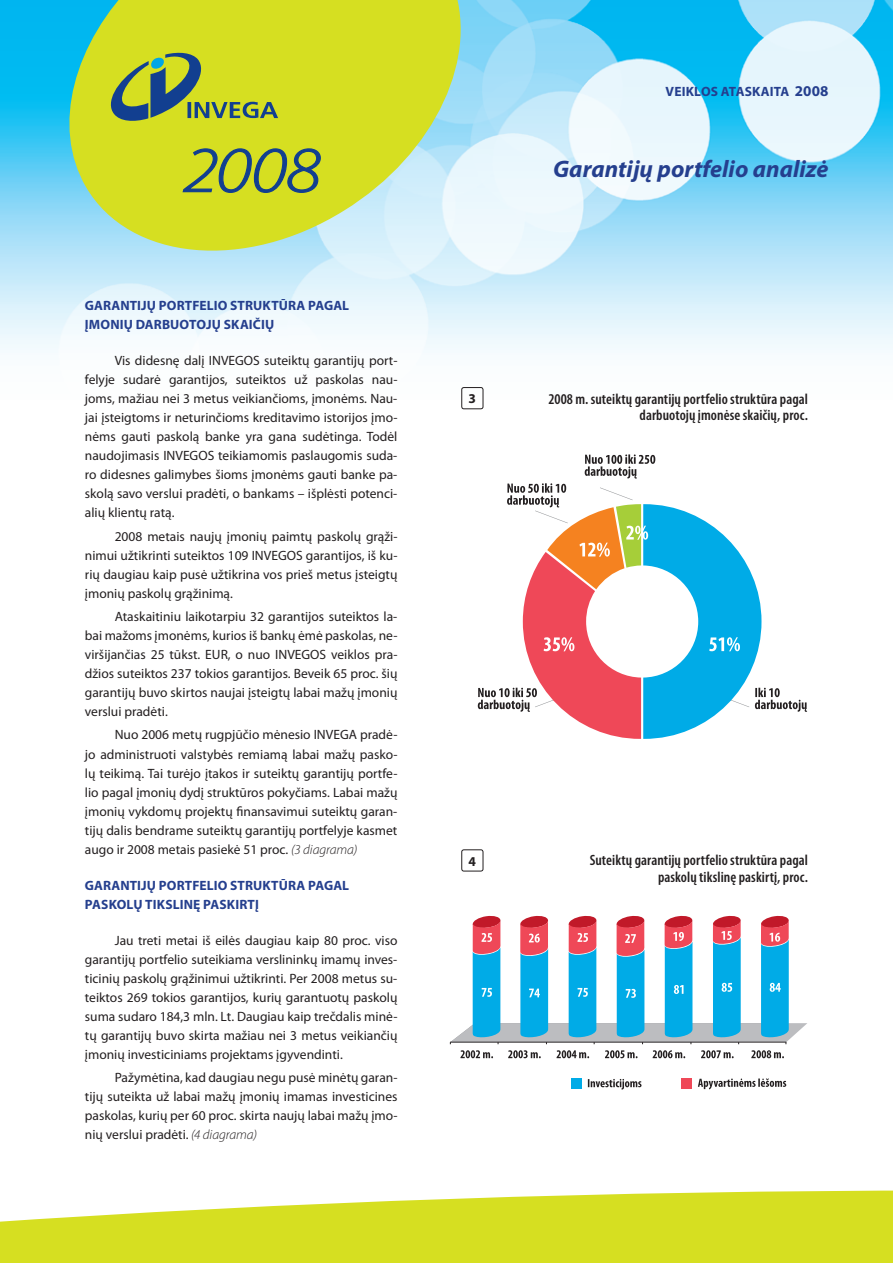
<style>
.page{position:relative;width:893px;height:1263px;background:#fff}
.page>*{position:absolute;margin:0;border:0;box-sizing:border-box;transform-origin:0 0}
.t1{font:italic 300 64.65px "Myriad Pro";color:#123f90;scale:1.19 1}
.t2{font:italic 700 24px "Myriad Pro";color:#253f8e}
.t3{font:600 condensed 15px/16.5px "Myriad Pro";letter-spacing:.005em;color:#231f20;text-align:right}
.t4{font:13.5px/19px "Myriad Pro";color:#231f20;text-align:justify}
.t5{font:700 13.5px "Myriad Pro";letter-spacing:.01em;color:#253f8e}
.t6{font:700 13.5px "Myriad Pro";color:#231f20}
.s1{font-size:15px}
.s2{font-weight:300;font-style:italic}
</style>
<div class="page">
<img style="left:0;top:0;width:893px;height:400px">
<svg style="left:0;top:1190px;width:892px;height:73px;fill:#d6df21"></svg>
<svg style="left:68px;top:0;width:393px;height:252px;fill:#d6df21"></svg>
<svg style="left:105px;top:51px;width:173px;height:72px"></svg>
<svg style="left:182px;top:148px;width:139px;height:46px"></svg>
<svg style="left:892px;top:1190px;width:1px;height:73px"></svg>
<div style="left:461px;top:387px;width:22px;height:22px;border:1px solid #231f20;border-radius:2px"></div>
<svg style="left:478px;top:454px;width:329px;height:285px"></svg>
<div style="left:461px;top:849px;width:22px;height:22px;border:1px solid #231f20;border-radius:2px"></div>
<svg style="left:460px;top:1050px;width:33px;height:8px"></svg>
<svg style="left:508px;top:1050px;width:33px;height:8px"></svg>
<svg style="left:557px;top:1050px;width:32px;height:8px"></svg>
<svg style="left:605px;top:1050px;width:32px;height:8px"></svg>
<svg style="left:653px;top:1050px;width:32px;height:8px"></svg>
<svg style="left:701px;top:1050px;width:33px;height:8px"></svg>
<svg style="left:450px;top:915px;width:357px;height:129px"></svg>
<svg style="left:751px;top:1050px;width:33px;height:8px"></svg>
<svg style="left:588px;top:1079px;width:53px;height:10px"></svg>
<svg style="left:698px;top:1078px;width:88px;height:11px"></svg>
<div style="left:571px;top:1078px;width:11px;height:10px;background:#00abe7"></div>
<div style="left:682px;top:1079px;width:10px;height:10px;background:#ef4858"></div>
<p class="t5" style="left:666px;top:84px;width:164px">VEIKLOS ATASKAITA <span class="s1">2008</span></p>
<h1 class="t1" style="left:183px;top:136px;width:117px">2008</h1>
<h2 class="t2" style="left:553px;top:156px;width:277px">Garantijų portfelio analizė</h2>
<p class="t5" style="left:85px;top:298px;width:109px">GARANTIJŲ PORTFEL</p>
<p class="t5" style="left:214px;top:298px;width:58px">IO STRUKTŪ</p>
<p class="t5" style="left:288px;top:298px;width:29px">RA PAGAL</p>
<p class="t5" style="left:85px;top:317px;width:105px">ĮMONIŲ DARBUOTO</p>
<p class="t5" style="left:206px;top:317px;width:69px">JŲ SKAIČIŲ</p>
<p class="t4" style="left:85px;top:351px;width:314px;text-indent:30px">Vis didesnę dalį INVEGOS suteiktų garantijų port&shy;felyje sudarė garantijos, suteiktos už paskolas nau&shy;joms, mažiau nei 3 metus veikiančioms, įmonėms. Nau&shy;jai įsteigtoms ir neturinčioms kreditavimo istorijos įmo&shy;nėms gauti paskolą banke yra gana sudėtinga. Todėl naudojimasis INVEGOS teikiamomis paslaugomis suda&shy;ro didesnes galimybes šioms įmonėms gauti banke pa&shy;skolą savo verslui pradėti, o bankams – išplėsti potenci&shy;alių klientų ratą.</p>
<p class="t4" style="left:85px;top:527px;width:314px;text-indent:30px">2008 metais naujų įmonių paimtų paskolų grąži&shy;nimui užtikrinti suteiktos 109 INVEGOS garantijos, iš ku&shy;rių daugiau kaip pusė užtikrina vos prieš metus įsteigtų įmonių paskolų grąžinimą.</p>
<p class="t4" style="left:85px;top:607px;width:314px;text-indent:30px">Ataskaitiniu laikotarpiu 32 garantijos suteiktos la&shy;bai mažoms įmonėms, kurios iš bankų ėmė paskolas, ne&shy;viršijančias 25 tūkst. EUR, o nuo INVEGOS veiklos pra&shy;džios suteiktos 237 tokios garantijos. Beveik 65 proc. šių garantijų buvo skirtos naujai įsteigtų labai mažų įmonių verslui pradėti.</p>
<p class="t4" style="left:85px;top:726px;width:314px;text-indent:30px">Nuo 2006 metų rugpjūčio mėnesio INVEGA pradė&shy;jo administruoti valstybės remiamą labai mažų pasko&shy;lų teikimą. Tai turėjo įtakos ir suteiktų garantijų portfe&shy;lio pagal įmonių dydį struktūros pokyčiams. Labai mažų įmonių vykdomų projektų finansavimui suteiktų garan&shy;tijų dalis bendrame suteiktų garantijų portfelyje kasmet augo ir 2008 metais pasiekė 51 proc. <span class="s2">(3 diagrama)</span></p>
<p class="t5" style="left:85px;top:878px;width:109px">GARANTIJŲ PORTFEL</p>
<p class="t5" style="left:214px;top:878px;width:58px">IO STRUKTŪ</p>
<p class="t5" style="left:288px;top:878px;width:29px">RA PAGAL</p>
<p class="t5" style="left:85px;top:897px;width:175px">PASKOLŲ TIKSLINĘ PASKIRTĮ</p>
<p class="t4" style="left:85px;top:931px;width:314px;text-indent:30px">Jau treti metai iš eilės daugiau kaip 80 proc. viso garantijų portfelio suteikiama verslininkų imamų inves&shy;ticinių paskolų grąžinimui užtikrinti. Per 2008 metus su&shy;teiktos 269 tokios garantijos, kurių garantuotų paskolų suma sudaro 184,3 mln. Lt. Daugiau kaip trečdalis minė&shy;tų garantijų buvo skirta mažiau nei 3 metus veikiančių įmonių investiciniams projektams įgyvendinti.</p>
<p class="t4" style="left:85px;top:1068px;width:314px;text-indent:30px">Pažymėtina, kad daugiau negu pusė minėtų garan&shy;tijų suteikta už labai mažų įmonių imamas investicines paskolas, kurių per 60 proc. skirta naujų labai mažų įmo&shy;nių verslui pradėti. <span class="s2">(4 diagrama)</span></p>
<p class="t6" style="left:469px;top:391px;width:9px">3</p>
<p class="t6" style="left:469px;top:853px;width:9px">4</p>
<p class="t3" style="left:548px;top:391px;width:261px">2008 m. suteiktų garantijų portfelio struktūra pagal darbuotojų įmonėse skaičių, proc.</p>
<p class="t3" style="left:590px;top:852px;width:220px">Suteiktų garantijų portfelio struktūra pagal paskolų tikslinę paskirtį, proc.</p>
</div>
